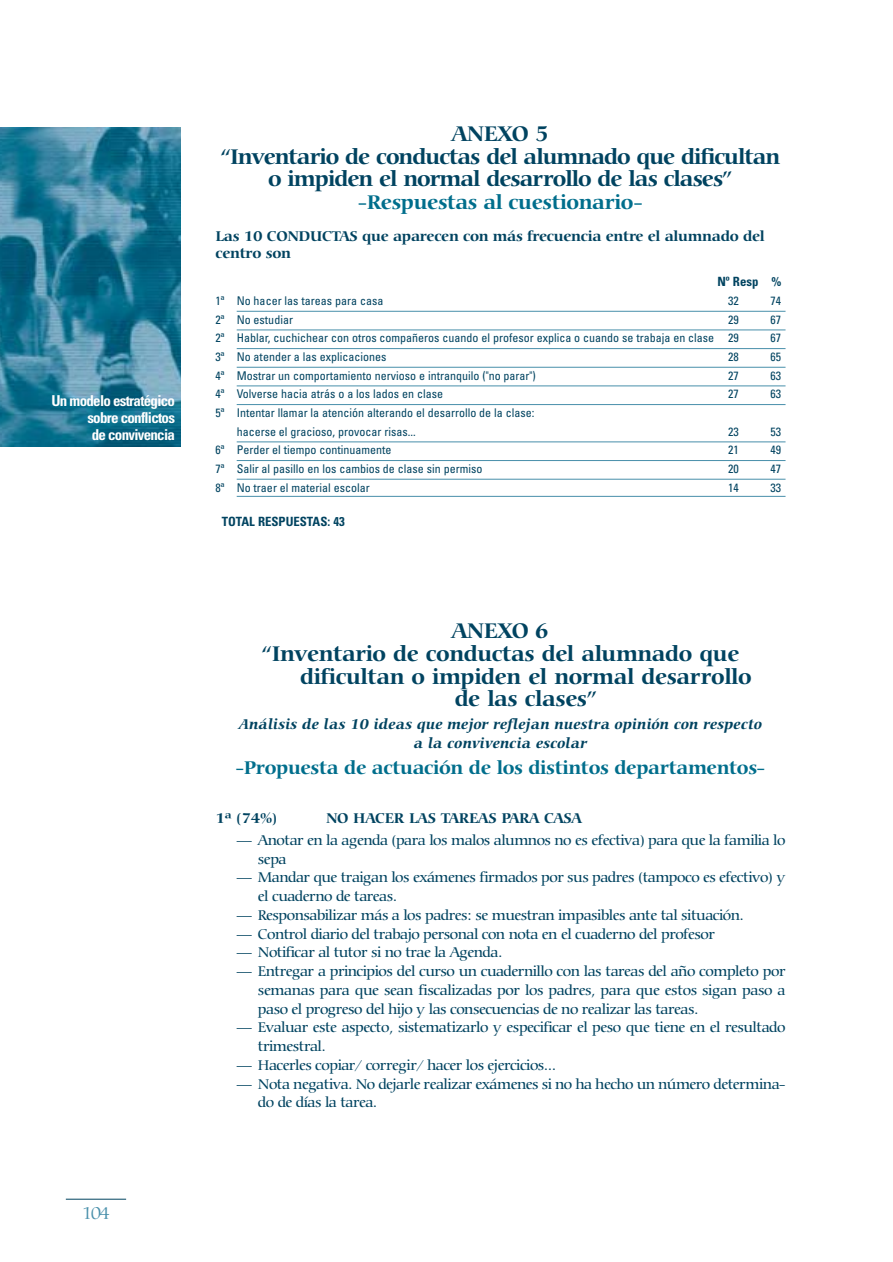
<style>
.page{position:relative;width:893px;height:1262px;background:#fff}
.page>*{position:absolute;margin:0;border:0;box-sizing:border-box;transform-origin:0 0}
.t1{font:700 22.5px/22.5px "Carmina BT";letter-spacing:-.045em;color:#004360;text-align:center}
.t2{font:700 22.5px "Carmina BT";letter-spacing:-.02em;color:#004360}
.t3{font:700 21px "Carmina BT";letter-spacing:-.02em;color:#006e8c}
.t4{font:700 19.5px "Carmina BT";letter-spacing:-.02em;color:#006e8c}
.t5{font:300 18px "Carmina BT";color:#488faa}
.t6{font:500 15px/18.8px "Carmina BT";letter-spacing:-.035em;color:#004360}
.t7{font:700 15px/16.5px "Carmina BT";letter-spacing:-.02em;color:#004360}
.t8{font:italic 700 15px/18.8px "Carmina BT";color:#004360;text-align:center}
.t9{font:700 condensed 15px/17.4px "Univers";letter-spacing:-.05em;color:#fff;text-align:justify}
.t10{font:700 condensed 12.75px "Univers";color:#004360}
.t11{font:condensed 12px/18.6px "Univers";color:#004360}
</style>
<div class="page">
<hr style="left:237px;top:311px;width:548px;height:1px;background:#488faa">
<hr style="left:237px;top:329px;width:548px;height:1px;background:#488faa">
<hr style="left:237px;top:348px;width:548px;height:1px;background:#488faa">
<hr style="left:237px;top:367px;width:548px;height:1px;background:#488faa">
<hr style="left:237px;top:385px;width:548px;height:1px;background:#488faa">
<hr style="left:237px;top:404px;width:548px;height:1px;background:#488faa">
<hr style="left:237px;top:441px;width:548px;height:1px;background:#488faa">
<hr style="left:237px;top:460px;width:548px;height:1px;background:#488faa">
<hr style="left:237px;top:479px;width:548px;height:1px;background:#488faa">
<hr style="left:237px;top:496px;width:548px;height:1px;background:#488faa">
<hr style="left:66px;top:1198px;width:60px;height:1px;background:#004360">
<img style="left:0;top:128px;width:181px;height:318px">
<p class="t9" style="left:87px;top:393px;width:89px;text-indent:-36px">Un modelo estratégico sobre conflictos de convivencia</p>
<p class="t5" style="left:82px;top:1206px;width:30px">104</p>
<h1 class="t1" style="left:220px;top:125px;width:561px">ANEXO 5<br>“Inventario de conductas del alumnado que dificultan o impiden el normal desarrollo de las clases”</h1>
<h2 class="t3" style="left:358px;top:194px;width:286px">-Respuestas al cuestionario-</h2>
<p class="t7" style="left:215px;top:230px;width:551px">Las 10 CONDUCTAS que aparecen con más frecuencia entre el alumnado del centro son</p>
<p class="t10" style="left:717px;top:277px;width:65px">Nº Resp %</p>
<p class="t11" style="left:215px;top:293px;width:169px">1ª No hacer las tareas para casa</p>
<p class="t11" style="left:728px;top:293px;width:12px">32</p>
<p class="t11" style="left:770px;top:293px;width:12px">74</p>
<p class="t11" style="left:215px;top:311px;width:79px">2ª No estudiar</p>
<p class="t11" style="left:728px;top:311px;width:12px">29</p>
<p class="t11" style="left:770px;top:311px;width:12px">67</p>
<p class="t11" style="left:215px;top:330px;width:524px">2ª Hablar, cuchichear con otros compañeros cuando el profesor explica o cuando se trabaja en clase 29</p>
<p class="t11" style="left:770px;top:330px;width:12px">67</p>
<p class="t11" style="left:215px;top:348px;width:172px">3ª No atender a las explicaciones</p>
<p class="t11" style="left:728px;top:348px;width:12px">28</p>
<p class="t11" style="left:770px;top:348px;width:12px">65</p>
<p class="t11" style="left:215px;top:367px;width:322px">4ª Mostrar un comportamiento nervioso e intranquilo ("no parar")</p>
<p class="t11" style="left:728px;top:367px;width:12px">27</p>
<p class="t11" style="left:770px;top:367px;width:12px">63</p>
<p class="t11" style="left:215px;top:386px;width:229px">4ª Volverse hacia atrás o a los lados en clase</p>
<p class="t11" style="left:728px;top:386px;width:12px">27</p>
<p class="t11" style="left:770px;top:386px;width:12px">63</p>
<p class="t11" style="left:237px;top:404px;width:299px;text-indent:-21px">5ª Intentar llamar la atención alterando el desarrollo de la clase: hacerse el gracioso, provocar risas...</p>
<p class="t11" style="left:728px;top:423px;width:12px">23</p>
<p class="t11" style="left:770px;top:423px;width:12px">53</p>
<p class="t11" style="left:215px;top:442px;width:178px">6ª Perder el tiempo continuamente</p>
<p class="t11" style="left:728px;top:442px;width:12px">21</p>
<p class="t11" style="left:770px;top:442px;width:12px">49</p>
<p class="t11" style="left:215px;top:460px;width:268px">7ª Salir al pasillo en los cambios de clase sin permiso</p>
<p class="t11" style="left:728px;top:460px;width:12px">20</p>
<p class="t11" style="left:770px;top:460px;width:12px">47</p>
<p class="t11" style="left:215px;top:479px;width:156px">8ª No traer el material escolar</p>
<p class="t11" style="left:728px;top:479px;width:12px">14</p>
<p class="t11" style="left:770px;top:479px;width:12px">33</p>
<p class="t10" style="left:222px;top:517px;width:124px">TOTAL RESPUESTAS: 43</p>
<h1 class="t2" style="left:451px;top:622px;width:99px">ANEXO 6</h1>
<h1 class="t2" style="left:261px;top:645px;width:479px">“Inventario de conductas del alumnado que</h1>
<h1 class="t2" style="left:300px;top:667px;width:453px">dificultan o impiden el normal desarrollo</h1>
<h1 class="t2" style="left:454px;top:690px;width:144px">de las clases”</h1>
<p class="t8" style="left:239px;top:716px;width:525px">Análisis de las 10 ideas que mejor reflejan nuestra opinión con respecto a la convivencia escolar</p>
<h3 class="t4" style="left:236px;top:759px;width:531px">-Propuesta de actuación de los distintos departamentos-</h3>
<p class="t7" style="left:215px;top:811px;width:63px">1ª (74%)</p>
<p class="t7" style="left:326px;top:811px;width:257px">NO HACER LAS TAREAS PARA CASA</p>
<p class="t6" style="left:258px;top:832px;width:529px;text-indent:-21px">— Anotar en la agenda (para los malos alumnos no es efectiva) para que la familia lo sepa</p>
<p class="t6" style="left:258px;top:869px;width:529px;text-indent:-21px">— Mandar que traigan los exámenes firmados por sus padres (tampoco es efectivo) y el cuaderno de tareas.</p>
<p class="t6" style="left:237px;top:907px;width:508px">— Responsabilizar más a los padres: se muestran impasibles ante tal situación.</p>
<p class="t6" style="left:237px;top:926px;width:480px">— Control diario del trabajo personal con nota en el cuaderno del profesor</p>
<p class="t6" style="left:237px;top:944px;width:267px">— Notificar al tutor si no trae la Agenda.</p>
<p class="t6" style="left:258px;top:963px;width:529px;text-align:justify;text-indent:-21px">— Entregar a principios del curso un cuadernillo con las tareas del año completo por semanas para que sean fiscalizadas por los padres, para que estos sigan paso a paso el progreso del hijo y las consecuencias de no realizar las tareas.</p>
<p class="t6" style="left:258px;top:1019px;width:529px;text-indent:-21px">— Evaluar este aspecto, sistematizarlo y especificar el peso que tiene en el resultado trimestral.</p>
<p class="t6" style="left:237px;top:1057px;width:321px">— Hacerles copiar/ corregir/ hacer los ejercicios...</p>
<p class="t6" style="left:258px;top:1076px;width:529px;text-indent:-21px">— Nota negativa. No dejarle realizar exámenes si no ha hecho un número determina&shy;do de días la tarea.</p>
</div>
